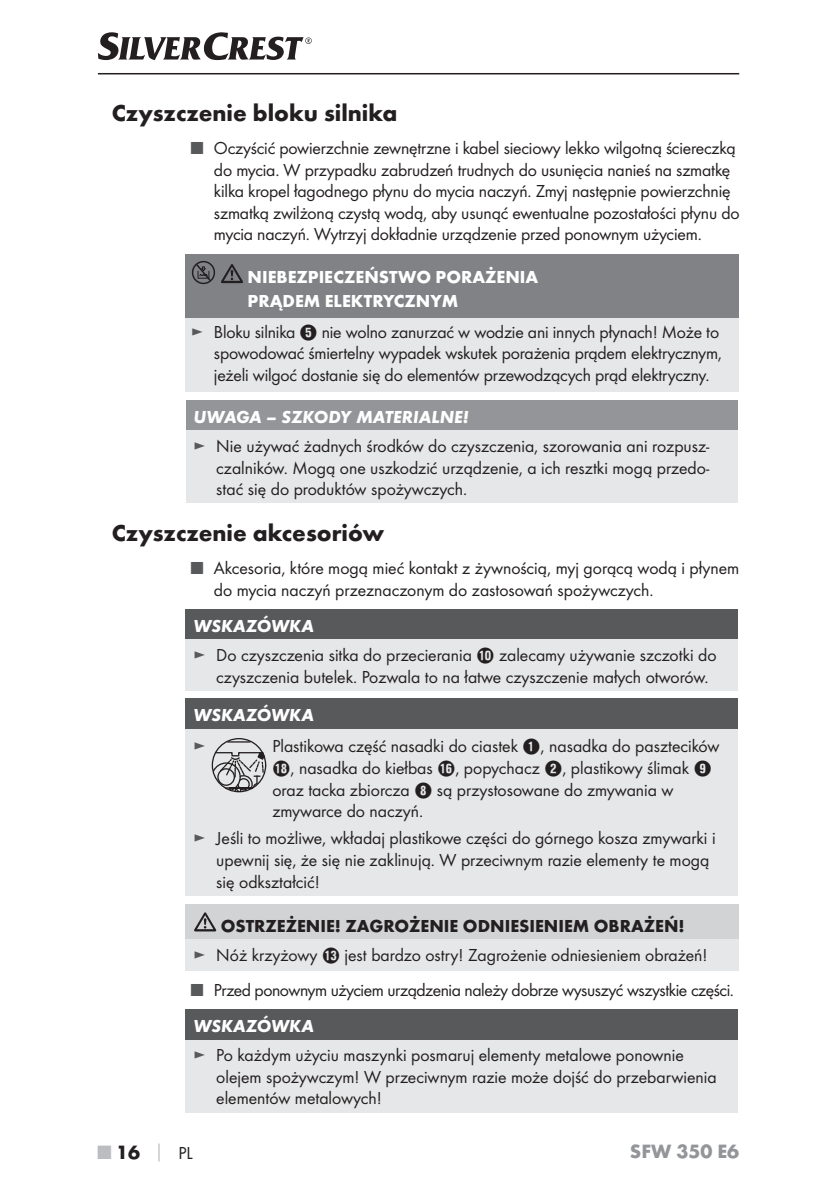
<style>
.page{position:relative;width:840px;height:1191px;background:#fff}
.page>*{position:absolute;margin:0;border:0;box-sizing:border-box;transform-origin:0 0}
.t1{font:700 24px "Futura";color:#231f20}
.t2{font:700 20px "Futura";color:#939598}
.t3{font:700 20px "Futura";color:#231f20}
.t4{font:18px/21.6px "Futura Boo";letter-spacing:-.01em;color:#231f20}
.t5{font:italic 700 18px "Futura";color:#fff}
.t6{font:700 18px/24px "Futura";color:#fff}
.t7{font:700 18px "Futura";color:#231f20}
.t8{font:18px "Futura Boo";color:#58595b}
.s1{color:#58595b}
.s2{font-family:"Hako PI Nummern"}
.s3{color:#bbbdc0}
.s4{font-size:18px;color:#bbbdc0}
.s5{font-family:"Futura Boo";font-weight:400;font-size:18px}
</style>
<div class="page">
<hr style="left:98px;top:73px;width:640px;height:1px;background:#231f20">
<svg style="left:98px;top:32px;width:213px;height:28px"></svg>
<div style="left:185px;top:254px;width:553px;height:64px;background:#808285"></div>
<div style="left:185px;top:318px;width:553px;height:74px;background:#e6e7e8"></div>
<div style="left:192px;top:261px;width:23px;height:23px;border:1px solid #231f20;border-radius:50%"></div>
<svg style="left:195px;top:262px;width:17px;height:21px"></svg>
<svg style="left:221px;top:264px;width:22px;height:19px"></svg>
<div style="left:185px;top:400px;width:552px;height:30px;background:#939598"></div>
<div style="left:185px;top:430px;width:552px;height:73px;background:#e6e7e8"></div>
<div style="left:185px;top:609px;width:552px;height:30px;background:#58595b"></div>
<div style="left:185px;top:639px;width:552px;height:51px;background:#e6e7e8"></div>
<div style="left:185px;top:698px;width:552px;height:31px;background:#58595b"></div>
<div style="left:185px;top:729px;width:552px;height:166px;background:#e6e7e8"></div>
<svg style="left:212px;top:751px;width:53px;height:145px"></svg>
<svg style="left:227px;top:741px;width:23px;height:1px"></svg>
<div style="left:185px;top:903px;width:553px;height:36px;background:#d1d3d4"></div>
<div style="left:185px;top:939px;width:553px;height:31px;background:#e6e7e8"></div>
<svg style="left:194px;top:912px;width:22px;height:19px"></svg>
<div style="left:185px;top:1009px;width:552px;height:30px;background:#58595b"></div>
<div style="left:185px;top:1039px;width:552px;height:73px;background:#e6e7e8"></div>
<h1 class="t1" style="left:112px;top:104px;width:287px">Czyszczenie bloku silnika</h1>
<p class="t4" style="left:214px;top:138px;width:527px;text-indent:-23px"><span class="s1">■</span> Oczyścić powierzchnie zewnętrzne i kabel sieciowy lekko wilgotną ściereczką do mycia. W przypadku zabrudzeń trudnych do usunięcia nanieś na szmatkę kilka kropel łagodnego płynu do mycia naczyń. Zmyj następnie powierzchnię szmatką zwilżoną czystą wodą, aby usunąć ewentualne pozostałości płynu do mycia naczyń. Wytrzyj dokładnie urządzenie przed ponownym użyciem.</p>
<p class="t6" style="left:247px;top:267px;width:292px">NIEBEZPIECZEŃSTWO PORAŻENIA<br>PRĄDEM ELEKTRYCZNYM</p>
<p class="t4" style="left:214px;top:322px;width:509px;text-indent:-23px"><span class="s1">►</span> Bloku silnika <span class="s2">5</span> nie wolno zanurzać w wodzie ani innych płynach! Może to spowodować śmiertelny wypadek wskutek porażenia prądem elektrycznym, jeżeli wilgoć dostanie się do elementów przewodzących prąd elektryczny.</p>
<p class="t5" style="left:193px;top:410px;width:277px">UWAGA – SZKODY MATERIALNE!</p>
<p class="t4" style="left:216px;top:436px;width:494px;text-align:justify;text-indent:-23px"><span class="s1">►</span> Nie używać żadnych środków do czyszczenia, szorowania ani rozpusz&shy;czalników. Mogą one uszkodzić urządzenie, a ich resztki mogą przedo&shy;stać się do produktów spożywczych.</p>
<h1 class="t1" style="left:112px;top:523px;width:274px">Czyszczenie akcesoriów</h1>
<p class="t4" style="left:214px;top:558px;width:526px;text-indent:-23px"><span class="s1">■</span> Akcesoria, które mogą mieć kontakt z żywnością, myj gorącą wodą i płynem do mycia naczyń przeznaczonym do zastosowań spożywczych.</p>
<p class="t5" style="left:193px;top:619px;width:122px">WSKAZÓWKA</p>
<p class="t4" style="left:216px;top:645px;width:501px;text-indent:-23px"><span class="s1">►</span> Do czyszczenia sitka do przecierania <span class="s2">0</span> zalecamy używanie szczotki do czyszczenia butelek. Pozwala to na łatwe czyszczenie małych otworów.</p>
<p class="t5" style="left:193px;top:709px;width:122px">WSKAZÓWKA</p>
<p class="t8" style="left:193px;top:738px;width:14px">►</p>
<p class="t4" style="left:272px;top:736px;width:448px">Plastikowa część nasadki do ciastek <span class="s2">1</span>, nasadka do pasztecików <span class="s2">i</span>, nasadka do kiełbas <span class="s2">z</span>, popychacz <span class="s2">2</span>, plastikowy ślimak <span class="s2">9 </span>oraz tacka zbiorcza <span class="s2">8</span> są przystosowane do zmywania w zmywarce do naczyń.</p>
<p class="t4" style="left:216px;top:828px;width:500px;text-indent:-23px"><span class="s1">►</span> Jeśli to możliwe, wkładaj plastikowe części do górnego kosza zmywarki i upewnij się, że się nie zaklinują. W przeciwnym razie elementy te mogą się odkształcić!</p>
<p class="t7" style="left:221px;top:918px;width:465px">OSTRZEŻENIE! ZAGROŻENIE ODNIESIENIEM OBRAŻEŃ!</p>
<p class="t4" style="left:193px;top:945px;width:515px"><span class="s1">►</span> Nóż krzyżowy <span class="s2">e</span> jest bardzo ostry! Zagrożenie odniesieniem obrażeń!</p>
<p class="t4" style="left:191px;top:980px;width:544px"><span class="s1">■</span> Przed ponownym użyciem urządzenia należy dobrze wysuszyć wszystkie części.</p>
<p class="t5" style="left:193px;top:1019px;width:122px">WSKAZÓWKA</p>
<p class="t4" style="left:216px;top:1045px;width:501px;text-indent:-23px"><span class="s1">►</span> Po każdym użyciu maszynki posmaruj elementy metalowe ponownie olejem spożywczym! W przeciwnym razie może dojść do przebarwienia elementów metalowych!</p>
<p class="t3" style="left:98px;top:1144px;width:96px"><span class="s3">■</span> 16 <span class="s4">│</span> <span class="s5">PL</span></p>
<p class="t2" style="left:629px;top:1143px;width:111px">SFW 350 E6</p>
</div>
